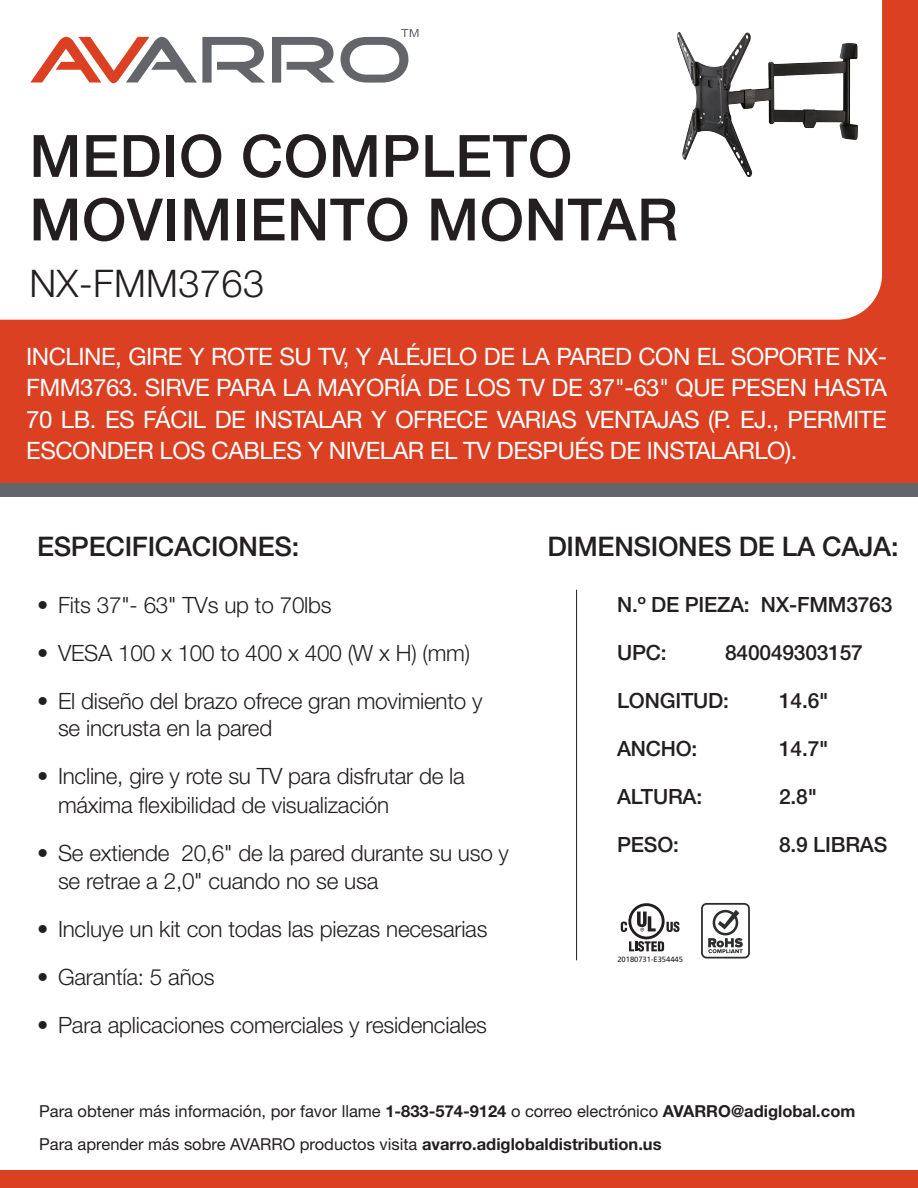
<style>
.page{position:relative;width:918px;height:1188px;background:#fff}
.page>*{position:absolute;margin:0;border:0;box-sizing:border-box;transform-origin:0 0}
.t1{font:500 58.5px/63.6px "Helvetica Neue LT Std";letter-spacing:.01em;color:#231f20}
.t2{font:300 38.1px "Helvetica Neue LT Std";letter-spacing:.01em;color:#231f20}
.t3{font:500 27px "Helvetica Neue LT Std";letter-spacing:-.01em;color:#231f20}
.t4{font:24px/31.5px "Helvetica Neue LT Std";letter-spacing:-.02em;color:#fff;text-align:justify}
.t5{font:300 22.5px "Helvetica Neue LT Std";letter-spacing:-.01em;color:#231f20}
.t6{font:500 21px "Helvetica Neue LT Std";letter-spacing:-.01em;color:#231f20}
.t7{font:16.5px "Helvetica Neue LT Std";color:#231f20}
.t8{font:7.65px "Frutiger LT Std";letter-spacing:-.005em;color:#231f20}
.s1{font-weight:700}
</style>
<div class="page">
<div style="left:0;top:0;width:918px;height:483px;background:#db4022"></div>
<div style="left:0;top:0;width:882px;height:320px;background:#fff"></div>
<svg style="left:30px;top:37px;width:235px;height:46px"></svg>
<svg style="left:272px;top:37px;width:63px;height:46px"></svg>
<svg style="left:341px;top:29px;width:78px;height:54px"></svg>
<hr style="left:576px;top:590px;width:1px;height:370px;background:#231f20">
<div style="left:0;top:1170px;width:918px;height:18px;background:#db4022"></div>
<div style="left:0;top:483px;width:918px;height:14px;background:#63656a"></div>
<img style="left:677px;top:32px;width:10px;height:36px">
<svg style="left:701px;top:903px;width:49px;height:56px"></svg>
<div style="left:628px;top:903px;width:37px;height:36px;border:3px solid #231f20;border-radius:50%"></div>
<svg style="left:637px;top:912px;width:19px;height:20px"></svg>
<svg style="left:621px;top:922px;width:6px;height:10px"></svg>
<svg style="left:629px;top:941px;width:35px;height:11px"></svg>
<svg style="left:667px;top:922px;width:13px;height:10px"></svg>
<p class="t1" style="left:29px;top:124px;width:650px">MEDIO COMPLETO<br>MOVIMIENTO MONTAR</p>
<p class="t2" style="left:29px;top:260px;width:236px">NX-FMM3763</p>
<p class="t4" style="left:26px;top:340px;width:862px">INCLINE, GIRE Y ROTE SU TV, Y ALÉJELO DE LA PARED CON EL SOPORTE NX-FMM3763. SIRVE PARA LA MAYORÍA DE LOS TV DE 37"-63" QUE PESEN HASTA 70 LB. ES FÁCIL DE INSTALAR Y OFRECE VARIAS VENTAJAS (P. EJ., PERMITE ESCONDER LOS CABLES Y NIVELAR EL TV DESPUÉS DE INSTALARLO).</p>
<p class="t3" style="left:37px;top:530px;width:264px">ESPECIFICACIONES:</p>
<p class="t5" style="left:37px;top:591px;width:296px">• Fits 37"- 63" TVs up to 70lbs</p>
<p class="t5" style="left:37px;top:639px;width:435px">• VESA 100 x 100 to 400 x 400 (W x H) (mm)</p>
<p class="t5" style="left:37px;top:687px;width:447px">• El diseño del brazo ofrece gran movimiento y</p>
<p class="t5" style="left:58px;top:714px;width:216px">se incrusta en la pared</p>
<p class="t5" style="left:37px;top:762px;width:429px">• Incline, gire y rote su TV para disfrutar de la</p>
<p class="t5" style="left:58px;top:791px;width:333px">máxima flexibilidad de visualización</p>
<p class="t5" style="left:37px;top:839px;width:474px">• Se extiende 20,6" de la pared durante su uso y</p>
<p class="t5" style="left:58px;top:867px;width:322px">se retrae a 2,0" cuando no se usa</p>
<p class="t5" style="left:37px;top:915px;width:452px">• Incluye un kit con todas las piezas necesarias</p>
<p class="t5" style="left:37px;top:963px;width:179px">• Garantía: 5 años</p>
<p class="t5" style="left:37px;top:1011px;width:452px">• Para aplicaciones comerciales y residenciales</p>
<p class="t3" style="left:547px;top:530px;width:353px">DIMENSIONES DE LA CAJA:</p>
<p class="t6" style="left:617px;top:592px;width:277px">N.º DE PIEZA: NX-FMM3763</p>
<p class="t6" style="left:617px;top:640px;width:51px">UPC:</p>
<p class="t6" style="left:725px;top:640px;width:139px">840049303157</p>
<p class="t6" style="left:617px;top:688px;width:113px">LONGITUD:</p>
<p class="t6" style="left:779px;top:688px;width:51px">14.6"</p>
<p class="t6" style="left:617px;top:736px;width:82px">ANCHO:</p>
<p class="t6" style="left:779px;top:736px;width:51px">14.7"</p>
<p class="t6" style="left:617px;top:784px;width:87px">ALTURA:</p>
<p class="t6" style="left:779px;top:784px;width:39px">2.8"</p>
<p class="t6" style="left:617px;top:832px;width:63px">PESO:</p>
<p class="t6" style="left:779px;top:832px;width:110px">8.9 LIBRAS</p>
<p class="t8" style="left:617px;top:955px;width:67px">20180731-E354445</p>
<p class="t7" style="left:39px;top:1101px;width:818px">Para obtener más información, por favor llame <span class="s1">1-833-574-9124</span> o correo electrónico <span class="s1">AVARRO@adiglobal.com</span></p>
<p class="t7" style="left:39px;top:1134px;width:624px">Para aprender más sobre AVARRO productos visita <span class="s1">avarro.adiglobaldistribution.us</span></p>
</div>
